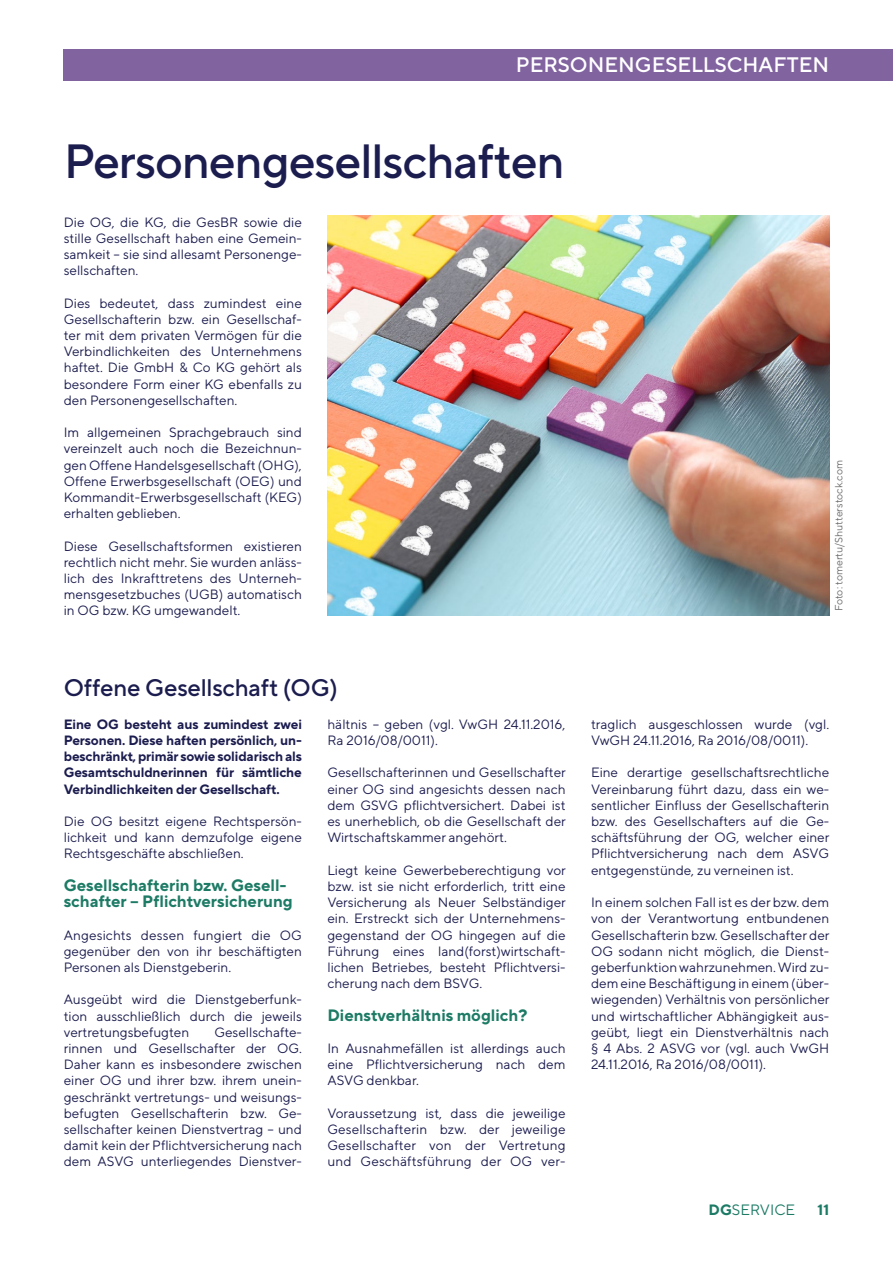
<style>
.page{position:relative;width:893px;height:1263px;background:#fff}
.page>*{position:absolute;margin:0;border:0;box-sizing:border-box;transform-origin:0 0}
.HL_HL-H1-Personengesellschaften{font:500 48px "TT Norms Pro";letter-spacing:-.02em;color:#1c1d4f}
.HL_HL-H2-Personengesellschaften{font:500 24px "TT Norms Pro";letter-spacing:-.01em;color:#1c1d4f}
.t1{font:500 21px "TT Norms Pro";color:#fff}
.Zwischentitel_ZT-H3{font:700 16.5px/16.2px "TT Norms Pro";color:#1d7b65}
.t2{font:15px "TT Norms Pro";color:#1d7b65}
.t3{font:700 15px "TT Norms Pro";color:#1d7b65}
.Lauftext_LT_P{font:13.5px/16.2px "TT Norms Pro";color:#1c1d4f;text-align:justify}
.Lauftext_LT_P-2{font:700 13.5px/16.2px "TT Norms Pro";letter-spacing:-.01em;color:#1c1d4f;text-align:justify}
.t4{font:10.5px "TT Norms Pro";color:#6c6c6b}
.s1{font-weight:700}
</style>
<div class="page">
<div style="left:64px;top:49px;width:829px;height:32px;background:#8163a0"></div>
<img style="left:327px;top:215px;width:502px;height:400px">
<h3 class="t1" style="left:516px;top:51px;width:315px">PERSONENGESELLSCHAFTEN</h3>
<h1 class="HL_HL-H1-Personengesellschaften" style="left:64px;top:130px;width:502px">Personengesellschaften</h1>
<p class="Lauftext_LT_P" style="left:64px;top:213px;width:240px">Die OG, die KG, die GesBR sowie die stille Gesellschaft haben eine Gemein&shy;samkeit – sie sind allesamt Personenge&shy;sellschaften.</p>
<p class="Lauftext_LT_P" style="left:64px;top:294px;width:240px">Dies bedeutet, dass zumindest eine Gesellschafterin bzw. ein Gesellschaf&shy;ter mit dem privaten Vermögen für die Verbindlichkeiten des Unternehmens haftet. Die GmbH &amp; Co KG gehört als besondere Form einer KG ebenfalls zu den Personengesellschaften.</p>
<p class="Lauftext_LT_P" style="left:64px;top:424px;width:240px">Im allgemeinen Sprachgebrauch sind vereinzelt auch noch die Bezeichnun&shy;gen Offene Handelsgesellschaft (OHG), Offene Erwerbsgesellschaft (OEG) und Kommandit-Erwerbsgesellschaft (KEG) erhalten geblieben.</p>
<p class="Lauftext_LT_P" style="left:64px;top:537px;width:240px">Diese Gesellschaftsformen existieren rechtlich nicht mehr. Sie wurden anläss&shy;lich des Inkrafttretens des Unterneh&shy;mensgesetzbuches (UGB) automatisch in OG bzw. KG umgewandelt.</p>
<h2 class="HL_HL-H2-Personengesellschaften" style="left:64px;top:672px;width:275px">Offene Gesellschaft (OG)</h2>
<p class="Lauftext_LT_P-2" style="left:64px;top:715px;width:240px">Eine OG besteht aus zumindest zwei Personen. Diese haften persönlich, un&shy;beschränkt, primär sowie solidarisch als Gesamtschuldnerinnen für sämtliche Verbindlichkeiten der Gesellschaft.</p>
<p class="Lauftext_LT_P" style="left:64px;top:813px;width:240px">Die OG besitzt eigene Rechtspersön&shy;lichkeit und kann demzufolge eigene Rechtsgeschäfte abschließen.</p>
<h3 class="Zwischentitel_ZT-H3" style="left:64px;top:876px;width:231px">Gesellschafterin bzw. Gesell&shy;schafter – Pflichtversicherung</h3>
<p class="Lauftext_LT_P" style="left:64px;top:926px;width:240px">Angesichts dessen fungiert die OG gegenüber den von ihr beschäftigten Personen als Dienstgeberin.</p>
<p class="Lauftext_LT_P" style="left:64px;top:991px;width:240px">Ausgeübt wird die Dienstgeberfunk&shy;tion ausschließlich durch die jeweils vertretungsbefugten</p>
<p class="Lauftext_LT_P" style="left:327px;top:715px;width:240px">hältnis – geben (vgl. VwGH 24.11.2016,<br>Ra 2016/08/0011).</p>
<p class="Lauftext_LT_P" style="left:327px;top:764px;width:240px">Gesellschafterinnen und Gesellschafter einer OG sind angesichts dessen nach dem GSVG pflichtversichert. Dabei ist es unerheblich, ob die Gesellschaft der Wirtschaftskammer angehört.</p>
<p class="Lauftext_LT_P" style="left:327px;top:861px;width:240px">Liegt keine Gewerbeberechtigung vor bzw. ist sie nicht erforderlich, tritt eine Versicherung als Neuer Selbständiger ein. Erstreckt sich der Unternehmens&shy;gegenstand der OG hingegen auf die Führung eines land(forst)wirtschaft&shy;lichen Betriebes, besteht Pflichtversi&shy;cherung nach dem BSVG.</p>
<h3 class="Zwischentitel_ZT-H3" style="left:327px;top:1006px;width:201px">Dienstverhältnis möglich?</h3>
<p class="Lauftext_LT_P" style="left:327px;top:1039px;width:240px">In Ausnahmefällen ist allerdings auch eine Pflichtversicherung nach dem ASVG denkbar.</p>
<p class="Lauftext_LT_P" style="left:327px;top:1104px;width:240px">Voraussetzung ist, dass die jeweilige Gesellschafterin bzw. der jeweilige Gesellschafter von der Vertretung und Geschäftsführung der OG ver-</p>
<p class="Lauftext_LT_P" style="left:64px;top:1023px;width:240px;text-indent:151px">Gesellschafte&shy;rinnen und Gesellschafter der OG.<br>Daher kann es insbesondere zwischen einer OG und ihrer bzw. ihrem unein&shy;geschränkt vertretungs- und weisungs&shy;befugten Gesellschafterin bzw. Ge&shy;sellschafter keinen Dienstvertrag – und damit kein der Pflichtversicherung nach dem ASVG unterliegendes Dienstver-</p>
<p class="t4" style="left:832px;top:611px;width:153px;rotate:-90deg">Foto: tomertu/Shutterstock.com</p>
<p class="Lauftext_LT_P" style="left:591px;top:715px;width:240px">traglich ausgeschlossen wurde (vgl.<br>VwGH 24.11.2016, Ra 2016/08/0011).</p>
<p class="Lauftext_LT_P" style="left:591px;top:764px;width:240px">Eine derartige gesellschaftsrechtliche Vereinbarung führt dazu, dass ein we&shy;sentlicher Einfluss der Gesellschafterin bzw. des Gesellschafters auf die Ge&shy;schäftsführung der OG, welcher einer Pflichtversicherung nach dem ASVG entgegenstünde, zu verneinen ist.</p>
<p class="Lauftext_LT_P" style="left:591px;top:894px;width:240px">In einem solchen Fall ist es der bzw. dem von der Verantwortung entbundenen Gesellschafterin bzw. Gesellschafter der OG sodann nicht möglich, die Dienst&shy;geberfunktion wahrzunehmen. Wird zu&shy;dem eine Beschäftigung in einem (über&shy;wiegenden) Verhältnis von persönlicher und wirtschaftlicher Abhängigkeit aus&shy;geübt, liegt ein Dienstverhältnis nach § 4 Abs. 2 ASVG vor (vgl. auch VwGH 24.11.2016, Ra 2016/08/0011).</p>
<p class="t2" style="left:709px;top:1200px;width:88px"><span class="s1">DG</span>SERVICE</p>
<p class="t3" style="left:817px;top:1200px;width:13px">11</p>
</div>
